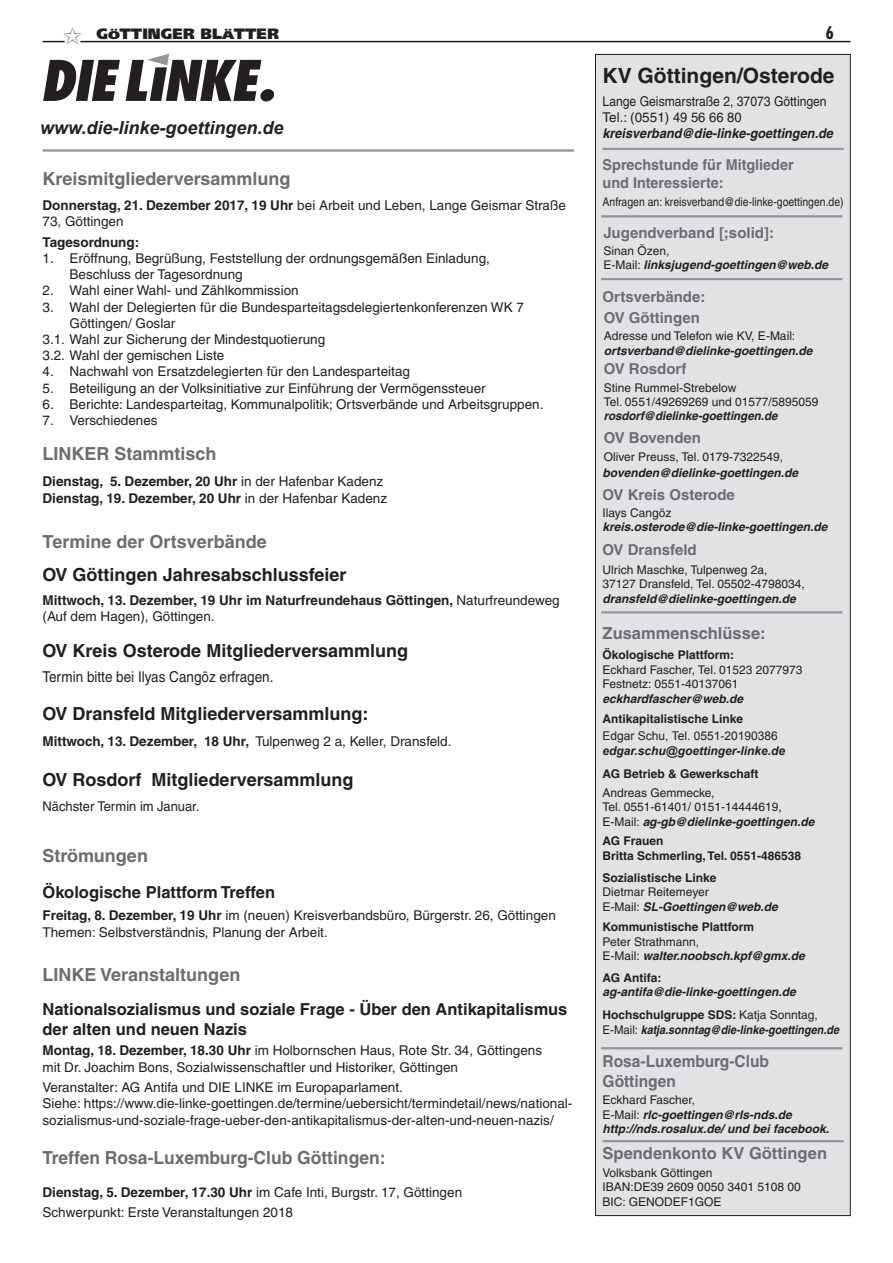
<style>
.page{position:relative;width:893px;height:1263px;background:#fff}
.page>*{position:absolute;margin:0;border:0;box-sizing:border-box;transform-origin:0 0}
.t1{font:700 21px "Helvetica";color:#231f20}
.t2{font:700 18px "Helvetica";color:#6c6d70}
.t3{font:700 18px "Helvetica";color:#231f20}
.t4{font:italic 700 18px "Arial";color:#231f20}
.t5{font:700 condensed 18px "Futura BT";color:#231f20}
.t6{font:700 16.5px/19.8px "Helvetica";color:#231f20}
.t7{font:700 16.5px "Helvetica";color:#6c6d70}
.t8{font:700 16.5px/19.8px "Helvetica";color:#6c6d70;scale:.94 1}
.t9{font:700 15px/21.1px "Helvetica";color:#6c6d70}
.t10{font:700 15px/18px "Helvetica";color:#6c6d70;scale:.96 1}
.t11{font:15px "Helvetica";color:#231f20;scale:.9 1}
.t12{font:900 15px "Frutiger";color:#231f20}
.t13{font:13.5px/16.2px "Helvetica";color:#231f20}
.t14{font:700 13.5px/16.2px "Helvetica";color:#231f20}
.t15{font:13.5px/16.2px "Helvetica";color:#231f20;scale:.9 1}
.t16{font:italic 700 13.5px "Helvetica";color:#231f20;scale:.94 1}
.t17{font:13.5px "Helvetica";color:#231f20;scale:.96 1}
.t18{font:12px/14.4px "Helvetica";color:#231f20}
.t19{font:italic 700 12px/14.4px "Helvetica";color:#231f20}
.t20{font:700 12px/14.4px "Helvetica";color:#231f20}
.t21{font:12px "Helvetica";color:#231f20;scale:.87 1}
.t22{font:italic 700 12px "Helvetica";color:#231f20;scale:.9 1}
.t23{font:italic 700 12px "Arial";color:#231f20}
.t24{font:italic 700 12px "Helvetica";color:#231f20;scale:.96 1}
.t25{font:12px "Arial";color:#231f20}
.s1{font-size:11.25px}
.s2{font-weight:700}
.s3{font-weight:400}
.s4{font-weight:400;font-style:normal}
.s5{font-weight:700;font-style:italic}
.s6{font-style:normal}
</style>
<div class="page">
<div style="left:595px;top:54px;width:255px;height:1161px;background:#e1e2e4"></div>
<svg style="left:43px;top:54px;width:232px;height:48px"></svg>
<hr style="left:603px;top:1140px;width:241px;height:2px;background:#939598">
<hr style="left:602px;top:148px;width:242px;height:2px;background:#939598">
<hr style="left:43px;top:149px;width:531px;height:3px;background:#939598">
<hr style="left:80px;top:41px;width:770px;height:1px;background:#231f20">
<hr style="left:601px;top:215px;width:241px;height:2px;background:#939598">
<hr style="left:601px;top:278px;width:241px;height:2px;background:#939598">
<hr style="left:601px;top:611px;width:241px;height:2px;background:#939598">
<hr style="left:601px;top:1047px;width:241px;height:2px;background:#939598">
<svg style="left:43px;top:40px;width:39px;height:3px"></svg>
<p class="t12" style="left:97px;top:24px;width:184px">G<span class="s1">Ö</span>TTINGER BL<span class="s1">Ä</span>TTER</p>
<h2 class="t5" style="left:826px;top:22px;width:9px">6</h2>
<h2 class="t4" style="left:40px;top:116px;width:245px">www.die-linke-goettingen.de</h2>
<h2 class="t2" style="left:43px;top:168px;width:249px">Kreismitgliederversammlung</h2>
<p class="t13" style="left:43px;top:197px;width:525px"><span class="s2">Donnerstag, 21. Dezember 2017, 19 Uhr</span> bei Arbeit und Leben, Lange Geismar Straße<br>73, Göttingen</p>
<p class="t14" style="left:43px;top:234px;width:98px">Tagesordnung:</p>
<p class="t13" style="left:70px;top:250px;width:422px;text-indent:-27px">1. Eröffnung, Begrüßung, Feststellung der ordnungsgemäßen Einladung,<br>Beschluss der Tagesordnung</p>
<p class="t13" style="left:43px;top:283px;width:258px">2. Wahl einer Wahl- und Zählkommission</p>
<p class="t13" style="left:43px;top:299px;width:483px">3. Wahl der Delegierten für die Bundesparteitagsdelegiertenkonferenzen WK 7</p>
<p class="t13" style="left:70px;top:315px;width:107px">Göttingen/ Goslar</p>
<p class="t13" style="left:43px;top:331px;width:284px">3.1. Wahl zur Sicherung der Mindestquotierung</p>
<p class="t13" style="left:43px;top:347px;width:183px">3.2. Wahl der gemischen Liste</p>
<p class="t13" style="left:43px;top:364px;width:369px">4. Nachwahl von Ersatzdelegierten für den Landesparteitag</p>
<p class="t13" style="left:43px;top:380px;width:445px">5. Beteiligung an der Volksinitiative zur Einführung der Vermögenssteuer</p>
<p class="t13" style="left:43px;top:396px;width:502px">6. Berichte: Landesparteitag, Kommunalpolitik; Ortsverbände und Arbeitsgruppen.</p>
<p class="t13" style="left:43px;top:412px;width:117px">7. Verschiedenes</p>
<h2 class="t2" style="left:43px;top:442px;width:175px">LINKER Stammtisch</h2>
<p class="t14" style="left:43px;top:473px;width:346px">Dienstag, 5. Dezember, 20 Uhr <span class="s3">in der Hafenbar Kadenz<br></span>Dienstag, 19. Dezember, 20 Uhr <span class="s3">in der Hafenbar Kadenz</span></p>
<h2 class="t2" style="left:43px;top:530px;width:226px">Termine der Ortsverbände</h2>
<h2 class="t3" style="left:43px;top:563px;width:306px">OV Göttingen Jahresabschlussfeier</h2>
<p class="t14" style="left:43px;top:592px;width:519px">Mittwoch, 13. Dezember, 19 Uhr im Naturfreundehaus Göttingen, <span class="s3">Naturfreundeweg (Auf dem Hagen), Göttingen.</span></p>
<h2 class="t3" style="left:43px;top:639px;width:367px">OV Kreis Osterode Mitgliederversammlung</h2>
<p class="t11" style="left:43px;top:668px;width:258px">Termin bitte bei Ilyas Cangöz erfragen.</p>
<h2 class="t3" style="left:43px;top:703px;width:327px">OV Dransfeld Mitgliederversammlung:</h2>
<p class="t13" style="left:43px;top:733px;width:410px"><span class="s2">Mittwoch, 13. Dezember, 18 Uhr,</span> Tulpenweg 2 a, Keller, Dransfeld.</p>
<h2 class="t3" style="left:43px;top:768px;width:313px">OV Rosdorf Mitgliederversammlung</h2>
<p class="t17" style="left:43px;top:798px;width:165px">Nächster Termin im Januar.</p>
<h2 class="t2" style="left:43px;top:845px;width:107px">Strömungen</h2>
<p class="t6" style="left:43px;top:882px;width:234px">Ökologische Plattform Treffen</p>
<p class="t13" style="left:43px;top:907px;width:515px"><span class="s2">Freitag, 8. Dezember, 19 Uhr</span> im (neuen) Kreisverbandsbüro, Bürgerstr. 26, Göttingen<br>Themen: Selbstverständnis, Planung der Arbeit.</p>
<h2 class="t2" style="left:43px;top:963px;width:199px">LINKE Veranstaltungen</h2>
<p class="t6" style="left:43px;top:999px;width:526px">Nationalsozialismus und soziale Frage - Über den Antikapitalismus der alten und neuen Nazis</p>
<p class="t13" style="left:43px;top:1042px;width:501px"><span class="s2">Montag, 18. Dezember, 18.30 Uhr</span> im Holbornschen Haus, Rote Str. 34, Göttingens mit Dr. Joachim Bons, Sozialwissenschaftler und Historiker, Göttingen</p>
<p class="t13" style="left:43px;top:1079px;width:531px">Veranstalter: AG Antifa und DIE LINKE im Europaparlament.<br>Siehe: https://www.die-linke-goettingen.de/termine/uebersicht/termindetail/news/national&shy;sozialismus-und-soziale-frage-ueber-den-antikapitalismus-der-alten-und-neuen-nazis/</p>
<h2 class="t2" style="left:43px;top:1147px;width:345px">Treffen Rosa-Luxemburg-Club Göttingen:</h2>
<p class="t13" style="left:43px;top:1181px;width:421px;line-height:20.7px"><span class="s2">Dienstag, 5. Dezember, 17.30 Uhr</span> im Cafe Inti, Burgstr. 17, Göttingen<br>Schwerpunkt: Erste Veranstaltungen 2018</p>
<h1 class="t1" style="left:603px;top:63px;width:233px">KV Göttingen/Osterode</h1>
<p class="t15" style="left:603px;top:93px;width:250px">Lange Geismarstraße 2, 37073 Göttingen<br>Tel.: (0551) 49 56 66 80</p>
<p class="t16" style="left:603px;top:125px;width:247px">kreisverband@die-linke-goettingen.de</p>
<p class="t10" style="left:603px;top:156px;width:201px">Sprechstunde für Mitglieder und Interessierte:</p>
<p class="t21" style="left:603px;top:195px;width:279px">Anfragen an: kreisverband@die-linke-goettingen.de)</p>
<p class="t9" style="left:603px;top:222px;width:172px">Jugendverband [;solid]:</p>
<p class="t19" style="left:603px;top:243px;width:226px"><span class="s4">Sinan Özen,<br>E-Mail:</span> linksjugend-goettingen@web.de</p>
<p class="t9" style="left:603px;top:286px;width:104px">Ortsverbände:<br>OV Göttingen</p>
<p class="t18" style="left:604px;top:329px;width:193px">Adresse und Telefon wie KV, E-Mail:</p>
<p class="t19" style="left:604px;top:343px;width:210px">ortsverband@dielinke-goettingen.de</p>
<p class="t9" style="left:604px;top:358px;width:84px">OV Rosdorf</p>
<p class="t18" style="left:604px;top:380px;width:216px">Stine Rummel-Strebelow<br>Tel. 0551/49269269 und 01577/5895059</p>
<p class="t24" style="left:604px;top:409px;width:182px">rosdorf@dielinke-goettingen.de</p>
<p class="t9" style="left:604px;top:427px;width:99px">OV Bovenden</p>
<p class="t18" style="left:604px;top:449px;width:181px">Oliver Preuss, Tel. 0179-7322549,</p>
<p class="t19" style="left:603px;top:465px;width:197px">bovenden@dielinke-goettingen.de</p>
<p class="t9" style="left:603px;top:483px;width:134px">OV Kreis Osterode</p>
<p class="t18" style="left:603px;top:505px;width:70px">Ilays Cangöz</p>
<p class="t19" style="left:603px;top:520px;width:226px">kreis.osterode@die-linke-goettingen.de</p>
<p class="t9" style="left:603px;top:539px;width:96px">OV Dransfeld</p>
<p class="t18" style="left:603px;top:562px;width:204px">Ulrich Maschke, Tulpenweg 2a,<br>37127 Dransfeld, Tel. 05502-4798034,</p>
<p class="t19" style="left:603px;top:591px;width:195px">dransfeld@dielinke-goettingen.de</p>
<p class="t7" style="left:603px;top:623px;width:165px">Zusammenschlüsse:</p>
<p class="t20" style="left:603px;top:648px;width:133px">Ökologische Plattform:</p>
<p class="t18" style="left:603px;top:662px;width:201px">Eckhard Fascher, Tel. 01523 2077973<br>Festnetz: 0551-40137061</p>
<p class="t19" style="left:603px;top:691px;width:142px">eckhardfascher@web.de</p>
<p class="t20" style="left:603px;top:711px;width:142px">Antikapitalistische Linke</p>
<p class="t25" style="left:603px;top:728px;width:177px">Edgar Schu, Tel. 0551-20190386</p>
<p class="t23" style="left:603px;top:743px;width:184px">edgar.schu@goettinger-linke.de</p>
<p class="t20" style="left:603px;top:767px;width:157px">AG Betrieb &amp; Gewerkschaft</p>
<p class="t18" style="left:603px;top:786px;width:213px">Andreas Gemmecke,<br>Tel. 0551-61401/ 0151-14444619,<br>E-Mail: <span class="s5">ag-gb@dielinke-goettingen.de</span></p>
<p class="t20" style="left:603px;top:834px;width:200px">AG Frauen<br>Britta Schmerling, Tel. 0551-486538</p>
<p class="t20" style="left:603px;top:870px;width:115px">Sozialistische Linke</p>
<p class="t18" style="left:603px;top:885px;width:177px">Dietmar Reitemeyer<br>E-Mail: <span class="s5">SL-Goettingen@web.de</span></p>
<p class="t20" style="left:603px;top:919px;width:153px">Kommunistische Plattform</p>
<p class="t19" style="left:603px;top:934px;width:204px"><span class="s4">Peter Strathmann,<br>E-Mail:</span> walter.noobsch.kpf@gmx.de</p>
<p class="t20" style="left:603px;top:971px;width:60px">AG Antifa:</p>
<p class="t19" style="left:603px;top:980px;width:217px;line-height:23.4px">ag-antifa@die-linke-goettingen.de<br><span class="s6">Hochschulgruppe SDS:</span> <span class="s4">Katja Sonntag,</span></p>
<p class="t22" style="left:603px;top:1022px;width:264px"><span class="s4">E-Mail:</span> katja.sonntag@die-linke-goettingen.de</p>
<p class="t8" style="left:603px;top:1051px;width:179px">Rosa-Luxemburg-Club<br>Göttingen</p>
<p class="t19" style="left:603px;top:1092px;width:228px"><span class="s4">Eckhard Fascher,<br>E-Mail:</span> rlc-goettingen@rls-nds.de http://nds.rosalux.de/ und bei facebook.</p>
<p class="t7" style="left:603px;top:1143px;width:226px">Spendenkonto KV Göttingen</p>
<p class="t18" style="left:603px;top:1165px;width:200px">Volksbank Göttingen<br>IBAN:DE39 2609 0050 3401 5108 00<br>BIC: GENODEF1GOE</p>
</div>
